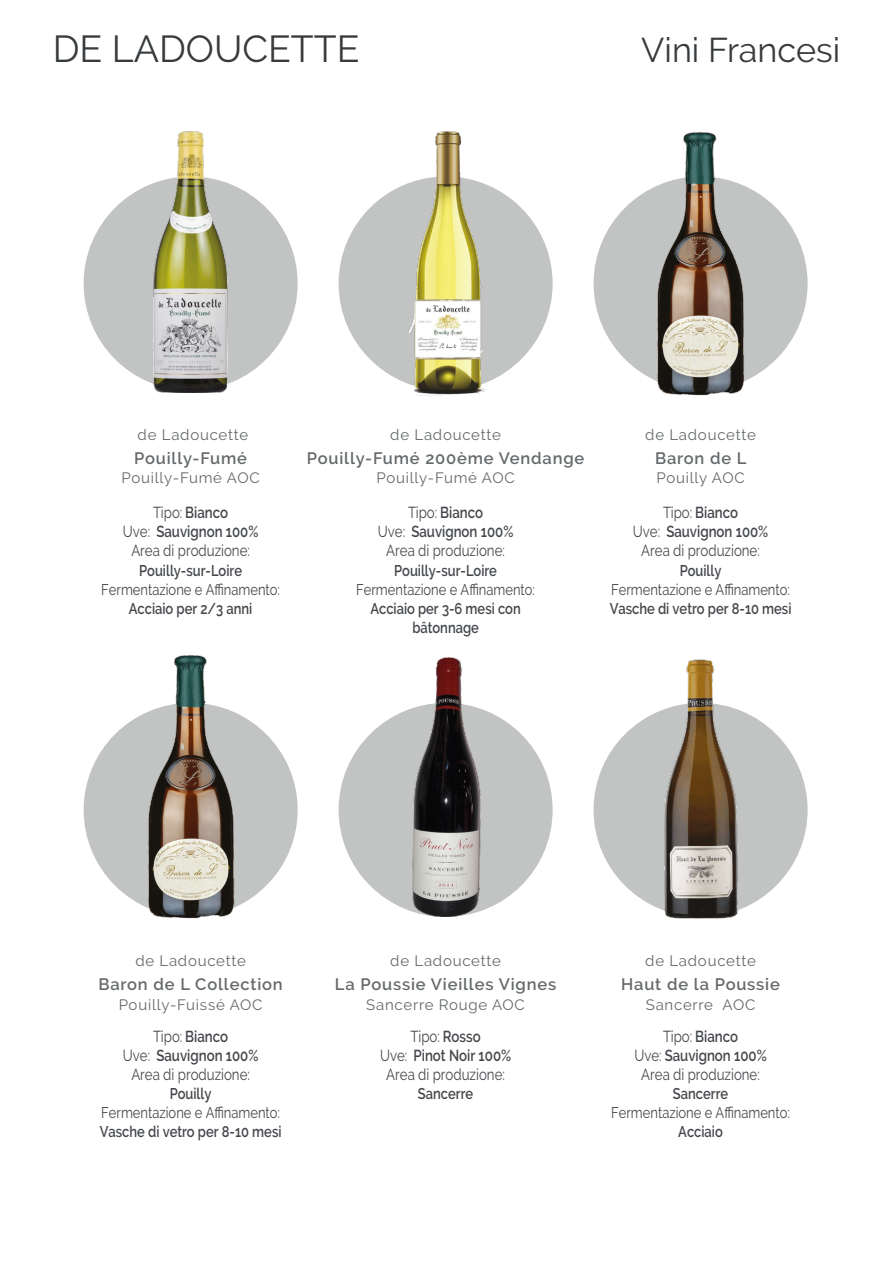
<style>
.page{position:relative;width:893px;height:1263px;background:#fff}
.page>*{position:absolute;margin:0;border:0;box-sizing:border-box;transform-origin:0 0}
.t1{font:37.5px "Raleway";color:#373b3d}
.t2{font:34.2px "Raleway";color:#373b3d}
.t3{font:600 16.5px "Raleway";letter-spacing:.05em;color:#65696b}
.t4{font:15.9px/19px "Raleway";color:#43464a;text-align:center;scale:.83 1}
.t5{font:600 15.45px/19px "Raleway";color:#43464a;text-align:center;scale:.83 1}
.t6{font:15.45px "Raleway";color:#43464a;scale:.83 1}
.t7{font:15px "Raleway";letter-spacing:.05em;color:#65696b}
.s1{font-weight:600}
</style>
<div class="page">
<div style="left:339px;top:176px;width:214px;height:214px;background:#c2c3c3;border-radius:50%"></div>
<div style="left:339px;top:703px;width:214px;height:214px;background:#c2c3c3;border-radius:50%"></div>
<div style="left:84px;top:176px;width:214px;height:214px;background:#c2c3c3;border-radius:50%"></div>
<div style="left:84px;top:703px;width:214px;height:214px;background:#c2c3c3;border-radius:50%"></div>
<div style="left:594px;top:176px;width:214px;height:214px;background:#c2c3c3;border-radius:50%"></div>
<div style="left:594px;top:703px;width:214px;height:214px;background:#c2c3c3;border-radius:50%"></div>
<img style="left:653px;top:659px;width:95px;height:260px">
<img style="left:404px;top:658px;width:84px;height:259px">
<img style="left:142px;top:655px;width:98px;height:264px">
<img style="left:651px;top:132px;width:99px;height:264px">
<img style="left:408px;top:131px;width:77px;height:265px">
<img style="left:154px;top:131px;width:74px;height:262px">
<h1 class="t1" style="left:53px;top:27px;width:308px">DE LADOUCETTE</h1>
<h2 class="t2" style="left:641px;top:30px;width:200px">Vini Francesi</h2>
<p class="t7" style="left:138px;top:426px;width:112px">de Ladoucette</p>
<p class="t3" style="left:134px;top:448px;width:114px">Pouilly-Fumé</p>
<p class="t7" style="left:122px;top:469px;width:140px">Pouilly-Fumé AOC</p>
<p class="t4" style="left:123px;top:503px;width:165px">Tipo: <span class="s1">Bianco<br></span>Uve: <span class="s1">Sauvignon 100%<br></span>Area di produzione:</p>
<p class="t5" style="left:139px;top:561px;width:125px">Pouilly-sur-Loire</p>
<p class="t6" style="left:101px;top:580px;width:217px">Fermentazione e Affinamento:</p>
<p class="t5" style="left:129px;top:599px;width:150px">Acciaio per 2/3 anni</p>
<p class="t7" style="left:390px;top:426px;width:112px">de Ladoucette</p>
<p class="t3" style="left:307px;top:448px;width:279px">Pouilly-Fumé 200ème Vendange</p>
<p class="t7" style="left:376px;top:469px;width:140px">Pouilly-Fumé AOC</p>
<p class="t4" style="left:378px;top:503px;width:165px">Tipo: <span class="s1">Bianco<br></span>Uve: <span class="s1">Sauvignon 100%<br></span>Area di produzione:</p>
<p class="t5" style="left:394px;top:561px;width:125px">Pouilly-sur-Loire</p>
<p class="t6" style="left:356px;top:580px;width:217px">Fermentazione e Affinamento:</p>
<p class="t5" style="left:370px;top:599px;width:183px">Acciaio per 3-6 mesi con bâtonnage</p>
<p class="t7" style="left:645px;top:426px;width:112px">de Ladoucette</p>
<p class="t3" style="left:655px;top:448px;width:93px">Baron de L</p>
<p class="t7" style="left:656px;top:469px;width:90px">Pouilly AOC</p>
<p class="t4" style="left:633px;top:503px;width:165px">Tipo: <span class="s1">Bianco<br></span>Uve: <span class="s1">Sauvignon 100%<br></span>Area di produzione:</p>
<p class="t5" style="left:680px;top:561px;width:52px">Pouilly</p>
<p class="t6" style="left:611px;top:580px;width:217px">Fermentazione e Affinamento:</p>
<p class="t5" style="left:610px;top:599px;width:221px">Vasche di vetro per 8-10 mesi</p>
<p class="t7" style="left:135px;top:952px;width:112px">de Ladoucette</p>
<p class="t3" style="left:99px;top:975px;width:186px">Baron de L Collection</p>
<p class="t7" style="left:119px;top:996px;width:145px">Pouilly-Fuissé AOC</p>
<p class="t4" style="left:123px;top:1027px;width:165px">Tipo: <span class="s1">Bianco<br></span>Uve: <span class="s1">Sauvignon 100%<br></span>Area di produzione:</p>
<p class="t5" style="left:170px;top:1084px;width:52px">Pouilly</p>
<p class="t6" style="left:101px;top:1103px;width:217px">Fermentazione e Affinamento:</p>
<p class="t5" style="left:100px;top:1122px;width:221px">Vasche di vetro per 8-10 mesi</p>
<p class="t7" style="left:390px;top:952px;width:112px">de Ladoucette</p>
<p class="t3" style="left:335px;top:975px;width:223px">La Poussie Vieilles Vignes</p>
<p class="t7" style="left:366px;top:996px;width:160px">Sancerre Rouge AOC</p>
<p class="t4" style="left:380px;top:1027px;width:160px">Tipo: <span class="s1">Rosso<br></span>Uve: <span class="s1">Pinot Noir 100%<br></span>Area di produzione:</p>
<p class="t5" style="left:418px;top:1084px;width:68px">Sancerre</p>
<p class="t7" style="left:645px;top:952px;width:112px">de Ladoucette</p>
<p class="t3" style="left:621px;top:975px;width:160px">Haut de la Poussie</p>
<p class="t7" style="left:646px;top:996px;width:111px">Sancerre AOC</p>
<p class="t4" style="left:634px;top:1027px;width:161px">Tipo: <span class="s1">Bianco<br></span>Uve: <span class="s1">Sauvignon 100%<br></span>Area di produzione:</p>
<p class="t5" style="left:673px;top:1084px;width:68px">Sancerre</p>
<p class="t6" style="left:611px;top:1103px;width:217px">Fermentazione e Affinamento:</p>
<p class="t5" style="left:678px;top:1122px;width:55px">Acciaio</p>
</div>
